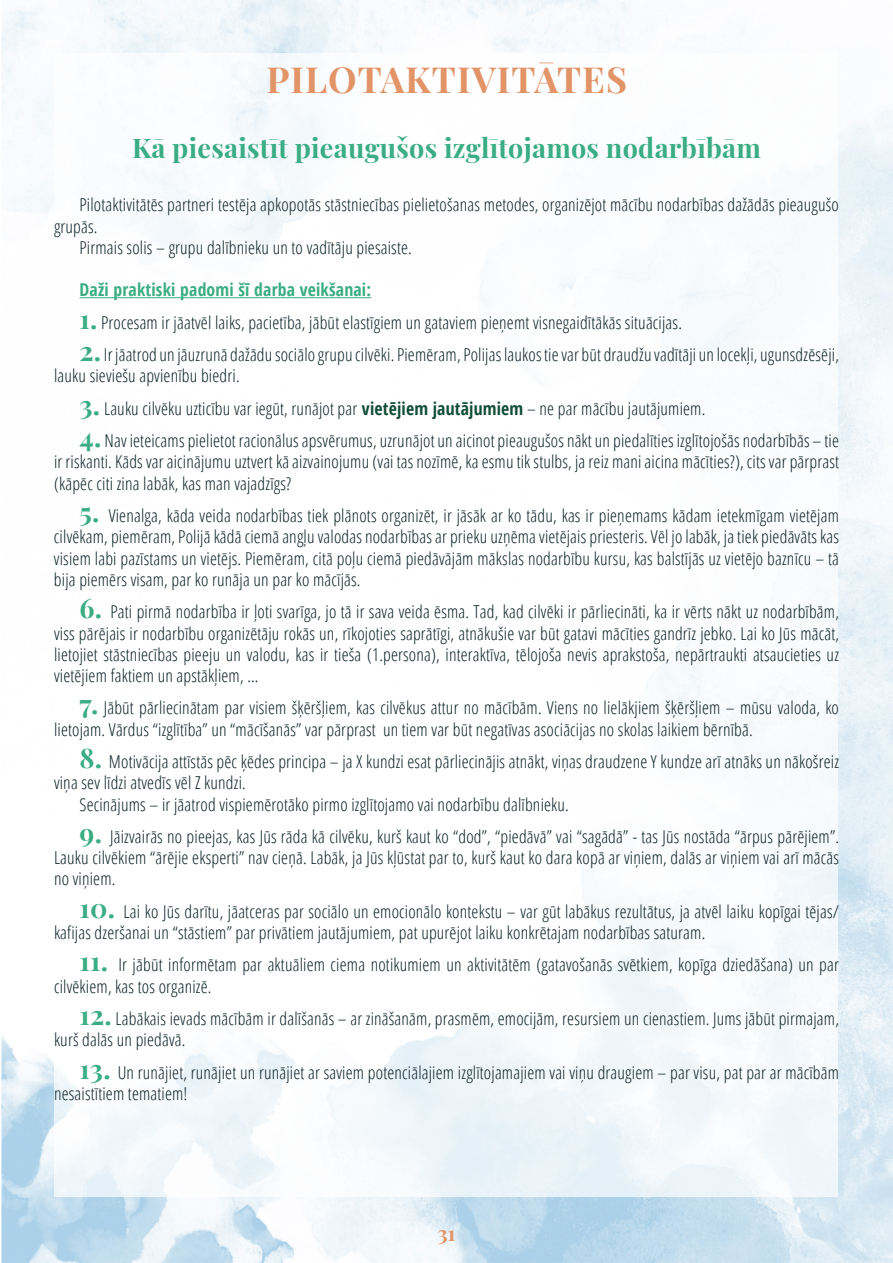
<style>
.page{position:relative;width:893px;height:1263px;background:#fff}
.page>*{position:absolute;margin:0;border:0;box-sizing:border-box;transform-origin:0 0}
.t1{font:700 36px "Playfair Display";letter-spacing:.03em;color:#e29467}
.t2{font:700 27px "Playfair Display";letter-spacing:.01em;color:#3aad84}
.t3{font:700 21px "Playfair Display";color:#e29467}
.t4{font:300 17.7px/21.3px "Open Sans Condensed";letter-spacing:.01em;color:#081e24}
.t5{font:700 17.7px "Open Sans Condensed";letter-spacing:.01em;color:#3aad84}
.s1{font-family:"Playfair Display";font-weight:700;font-size:27px;color:#3aad84}
.s2{font-weight:700;color:#114e38}
</style>
<div class="page">
<img style="left:1px;top:0;width:892px;height:1263px">
<div style="left:54px;top:53px;width:783px;height:1144px;background:#fff"></div>
<hr style="left:80px;top:297px;width:291px;height:1px;background:#3aad84">
<h1 class="t1" style="left:266px;top:51px;width:362px">PILOTAKTIVITĀTES</h1>
<h2 class="t2" style="left:132px;top:126px;width:630px">Kā piesaistīt pieaugušos izglītojamos nodarbībām</h2>
<p class="t4" style="left:80px;top:194px;width:761px">Pilotaktivitātēs partneri testēja apkopotās stāstniecības pielietošanas metodes, organizējot mācību nodarbības dažādās pieaugušo</p>
<p class="t4" style="left:54px;top:215px;width:45px">grupās.</p>
<p class="t4" style="left:80px;top:236px;width:334px">Pirmais solis – grupu dalībnieku un to vadītāju piesaiste.</p>
<p class="t5" style="left:80px;top:278px;width:293px">Daži praktiski padomi šī darba veikšanai:</p>
<p class="t4" style="left:80px;top:311px;width:604px"><span class="s1">1.</span> Procesam ir jāatvēl laiks, pacietība, jābūt elastīgiem un gataviem pieņemt visnegaidītākās situācijas.</p>
<p class="t4" style="left:54px;top:344px;width:786px;text-indent:26px"><span class="s1">2.</span> Ir jāatrod un jāuzrunā dažādu sociālo grupu cilvēki. Piemēram, Polijas laukos tie var būt draudžu vadītāji un locekļi, ugunsdzēsēji, lauku sieviešu apvienību biedri.</p>
<p class="t4" style="left:80px;top:397px;width:627px"><span class="s1">3.</span> Lauku cilvēku uzticību var iegūt, runājot par <span class="s2">vietējiem jautājumiem</span> – ne par mācību jautājumiem.</p>
<p class="t4" style="left:54px;top:430px;width:786px;text-align:justify;text-indent:26px"><span class="s1">4.</span> Nav ieteicams pielietot racionālus apsvērumus, uzrunājot un aicinot pieaugušos nākt un piedalīties izglītojošās nodarbībās – tie ir riskanti. Kāds var aicinājumu uztvert kā aizvainojumu (vai tas nozīmē, ka esmu tik stulbs, ja reiz mani aicina mācīties?), cits var pārprast (kāpēc citi zina labāk, kas man vajadzīgs?</p>
<p class="t4" style="left:54px;top:504px;width:786px;text-align:justify;text-indent:26px"><span class="s1">5.</span> Vienalga, kāda veida nodarbības tiek plānots organizēt, ir jāsāk ar ko tādu, kas ir pieņemams kādam ietekmīgam vietējam cilvēkam, piemēram, Polijā kādā ciemā angļu valodas nodarbības ar prieku uzņēma vietējais priesteris. Vēl jo labāk, ja tiek piedāvāts kas visiem labi pazīstams un vietējs. Piemēram, citā poļu ciemā piedāvājām mākslas nodarbību kursu, kas balstījās uz vietējo baznīcu – tā bija piemērs visam, par ko runāja un par ko mācījās.</p>
<p class="t4" style="left:54px;top:601px;width:786px;text-align:justify;text-indent:26px"><span class="s1">6.</span> Pati pirmā nodarbība ir ļoti svarīga, jo tā ir sava veida ēsma. Tad, kad cilvēki ir pārliecināti, ka ir vērts nākt uz nodarbībām, viss pārējais ir nodarbību organizētāju rokās un, rīkojoties saprātīgi, atnākušie var būt gatavi mācīties gandrīz jebko. Lai ko Jūs mācāt, lietojiet stāstniecības pieeju un valodu, kas ir tieša (1.persona), interaktīva, tēlojoša nevis aprakstoša, nepārtraukti atsaucieties uz vietējiem faktiem un apstākļiem, …</p>
<p class="t4" style="left:54px;top:697px;width:786px;text-indent:26px"><span class="s1">7.</span> Jābūt pārliecinātam par visiem šķēršļiem, kas cilvēkus attur no mācībām. Viens no lielākjiem šķēršļiem – mūsu valoda, ko lietojam. Vārdus “izglītība” un “mācīšanās” var pārprast un tiem var būt negatīvas asociācijas no skolas laikiem bērnībā.</p>
<p class="t4" style="left:80px;top:750px;width:761px"><span class="s1">8.</span> Motivācija attīstās pēc ķēdes principa – ja X kundzi esat pārliecinājis atnākt, viņas draudzene Y kundze arī atnāks un nākošreiz</p>
<p class="t4" style="left:54px;top:772px;width:193px">viņa sev līdzi atvedīs vēl Z kundzi.</p>
<p class="t4" style="left:80px;top:793px;width:491px">Secinājums – ir jāatrod vispiemērotāko pirmo izglītojamo vai nodarbību dalībnieku.</p>
<p class="t4" style="left:54px;top:825px;width:786px;text-align:justify;text-indent:26px"><span class="s1">9.</span> Jāizvairās no pieejas, kas Jūs rāda kā cilvēku, kurš kaut ko “dod”, “piedāvā” vai “sagādā” - tas Jūs nostāda “ārpus pārējiem”.<br>Lauku cilvēkiem “ārējie eksperti” nav cieņā. Labāk, ja Jūs kļūstat par to, kurš kaut ko dara kopā ar viņiem, dalās ar viņiem vai arī mācās no viņiem.</p>
<p class="t4" style="left:54px;top:900px;width:786px;text-indent:26px"><span class="s1">10.</span> Lai ko Jūs darītu, jāatceras par sociālo un emocionālo kontekstu – var gūt labākus rezultātus, ja atvēl laiku kopīgai tējas/ kafijas dzeršanai un “stāstiem” par privātiem jautājumiem, pat upurējot laiku konkrētajam nodarbības saturam.</p>
<p class="t4" style="left:54px;top:954px;width:786px;text-indent:26px"><span class="s1">11.</span> Ir jābūt informētam par aktuāliem ciema notikumiem un aktivitātēm (gatavošanās svētkiem, kopīga dziedāšana) un par cilvēkiem, kas tos organizē.</p>
<p class="t4" style="left:54px;top:1007px;width:786px;text-indent:26px"><span class="s1">12.</span> Labākais ievads mācībām ir dalīšanās – ar zināšanām, prasmēm, emocijām, resursiem un cienastiem. Jums jābūt pirmajam, kurš dalās un piedāvā.</p>
<p class="t4" style="left:54px;top:1061px;width:786px;text-indent:26px"><span class="s1">13.</span> Un runājiet, runājiet un runājiet ar saviem potenciālajiem izglītojamajiem vai viņu draugiem – par visu, pat par ar mācībām nesaistītiem tematiem!</p>
<p class="t3" style="left:437px;top:1217px;width:20px">31</p>
</div>
